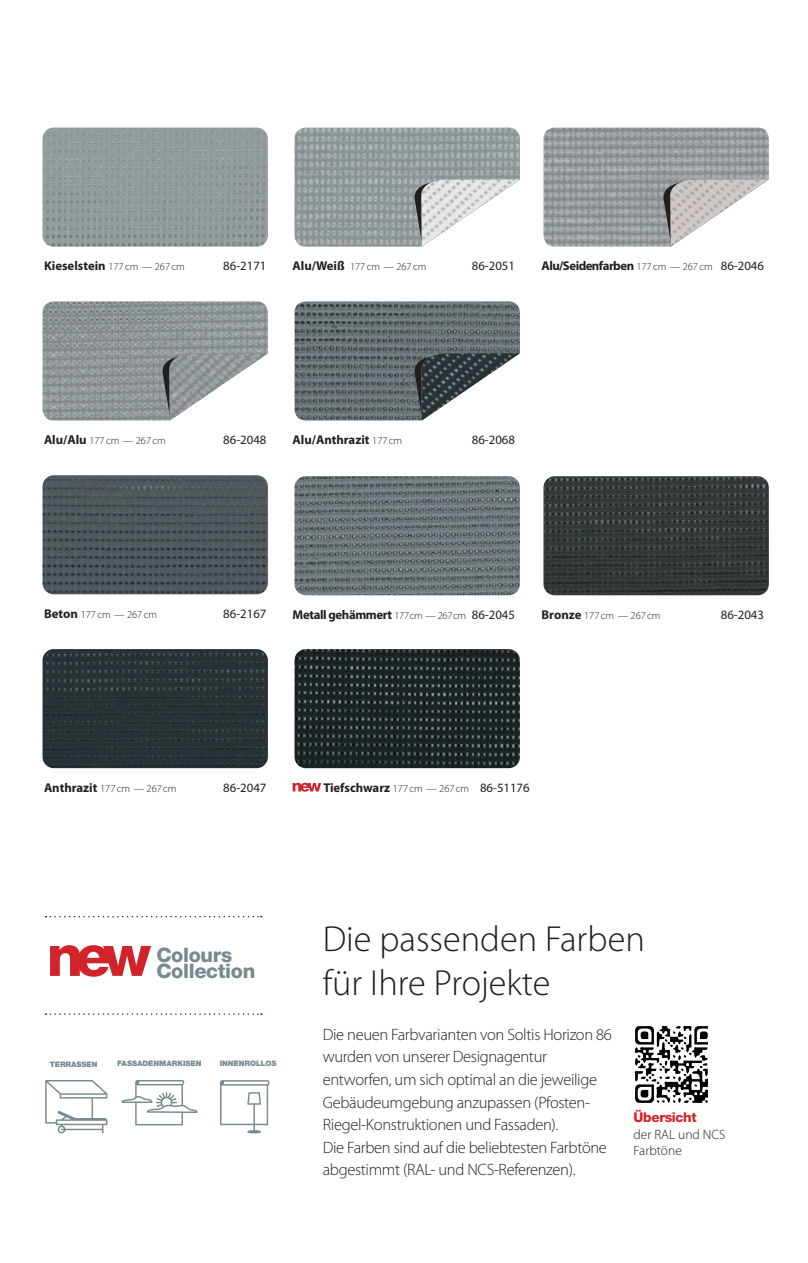
<style>
.page{position:relative;width:808px;height:1263px;background:#fff}
.page>*{position:absolute;margin:0;border:0;box-sizing:border-box;transform-origin:0 0}
.t1{font:800 57.6px "Helvetica Neue LT Std";color:#d1232a}
.t2{font:300 36.3px/43.8px "Myriad Pro";color:#231f20}
.t3{font:800 19.95px/16.8px "Helvetica Neue LT Std";letter-spacing:-.015em;color:#768a90}
.t4{font:300 16.5px/22.5px "Myriad Pro";letter-spacing:-.02em;color:#231f20}
.t5{font:300 13.5px/16.5px "Myriad Pro";color:#231f20}
.t6{font:800 13.5px "Helvetica Neue LT Std";letter-spacing:-.025em;color:#d1232a}
.t7{font:700 12.75px "Myriad Pro";letter-spacing:-.01em;color:#231f20}
.t8{font:12.75px "Myriad Pro";color:#231f20}
.t9{font:700 12.75px "Myriad Pro";letter-spacing:-.04em;color:#231f20}
.t10{font:700 12.75px "Myriad Pro";letter-spacing:-.03em;color:#231f20}
.t11{font:300 10.5px "Myriad Pro";color:#231f20}
.t12{font:900 7.5px "Helvetica Neue LT Std";letter-spacing:-.005em;color:#768a90}
.s1{font-weight:300;font-size:10.5px}
.s2{font-weight:700;font-size:12.75px}
.s3{font-weight:400}
</style>
<div class="page">
<img style="left:43px;top:128px;width:225px;height:119px">
<img style="left:294px;top:128px;width:226px;height:119px">
<svg style="left:382px;top:136px;width:138px;height:111px;background:#929b9d"></svg>
<img style="left:421px;top:179px;width:99px;height:68px">
<img style="left:543px;top:128px;width:226px;height:119px">
<svg style="left:631px;top:136px;width:138px;height:111px;background:#94999b"></svg>
<img style="left:670px;top:179px;width:99px;height:68px">
<img style="left:294px;top:476px;width:226px;height:119px">
<img style="left:43px;top:475px;width:225px;height:119px">
<img style="left:43px;top:649px;width:225px;height:119px">
<img style="left:543px;top:476px;width:226px;height:119px">
<img style="left:294px;top:649px;width:226px;height:119px">
<img style="left:43px;top:301px;width:225px;height:119px">
<svg style="left:130px;top:310px;width:138px;height:111px;background:#8e9597"></svg>
<img style="left:169px;top:353px;width:99px;height:67px">
<img style="left:294px;top:301px;width:226px;height:119px">
<svg style="left:382px;top:310px;width:138px;height:111px;background:#666f73"></svg>
<img style="left:421px;top:353px;width:99px;height:67px">
<svg style="left:293px;top:783px;width:28px;height:9px"></svg>
<img style="left:634px;top:1025px;width:73px;height:78px">
<svg style="left:45px;top:1080px;width:62px;height:53px"></svg>
<svg style="left:121px;top:1080px;width:77px;height:45px"></svg>
<svg style="left:220px;top:1080px;width:49px;height:53px"></svg>
<svg style="left:46px;top:1013px;width:216px;height:2px"></svg>
<svg style="left:46px;top:916px;width:216px;height:1px"></svg>
<p class="t7" style="left:44px;top:258px;width:142px">Kieselstein <span class="s1">177 cm — 267 cm</span></p>
<p class="t8" style="left:223px;top:258px;width:45px">86-2171</p>
<p class="t11" style="left:293px;top:261px;width:135px"><span class="s2">Alu/Weiß</span> 177 cm — 267 cm</p>
<p class="t8" style="left:472px;top:258px;width:45px">86-2051</p>
<p class="t9" style="left:542px;top:258px;width:224px">Alu/Seidenfarben <span class="s1">177 cm — 267 cm</span> <span class="s3">86-2046</span></p>
<p class="t11" style="left:44px;top:435px;width:123px"><span class="s2">Alu/Alu</span> 177 cm — 267 cm</p>
<p class="t8" style="left:223px;top:432px;width:45px">86-2048</p>
<p class="t7" style="left:293px;top:431px;width:111px">Alu/Anthrazit <span class="s1">177 cm</span></p>
<p class="t8" style="left:472px;top:432px;width:45px">86-2068</p>
<p class="t11" style="left:44px;top:609px;width:115px"><span class="s2">Beton</span> 177 cm — 267 cm</p>
<p class="t8" style="left:223px;top:606px;width:45px">86-2167</p>
<p class="t10" style="left:293px;top:606px;width:224px">Metall gehämmert <span class="s1">177cm — 267cm</span> <span class="s3">86-2045</span></p>
<p class="t11" style="left:542px;top:609px;width:120px"><span class="s2">Bronze</span> 177 cm — 267 cm</p>
<p class="t8" style="left:721px;top:607px;width:45px">86-2043</p>
<p class="t11" style="left:44px;top:782px;width:134px"><span class="s2">Anthrazit</span> 177 cm — 267 cm</p>
<p class="t8" style="left:223px;top:779px;width:45px">86-2047</p>
<p class="t7" style="left:323px;top:779px;width:208px">Tiefschwarz <span class="s1">177 cm — 267 cm</span> <span class="s3">86-51176</span></p>
<h1 class="t1" style="left:47px;top:921px;width:106px">new</h1>
<p class="t3" style="left:156px;top:946px;width:100px">Colours<br>Collection</p>
<p class="t12" style="left:50px;top:1060px;width:49px">TERRASSEN</p>
<p class="t12" style="left:117px;top:1059px;width:86px">FASSADENMARKISEN</p>
<p class="t12" style="left:220px;top:1059px;width:58px">INNENROLLOS</p>
<h2 class="t2" style="left:323px;top:917px;width:324px">Die passenden Farben für Ihre Projekte</h2>
<p class="t4" style="left:323px;top:1023px;width:291px">Die neuen Farbvarianten von Soltis Horizon 86 wurden von unserer Designagentur entworfen, um sich optimal an die jeweilige Gebäudeumgebung anzupassen (Pfosten-Riegel-Konstruktionen und Fassaden).<br>Die Farben sind auf die beliebtesten Farbtöne abgestimmt (RAL- und NCS-Referenzen).</p>
<p class="t6" style="left:634px;top:1109px;width:65px">Übersicht</p>
<p class="t5" style="left:634px;top:1126px;width:93px">der RAL und NCS<br>Farbtöne</p>
</div>
